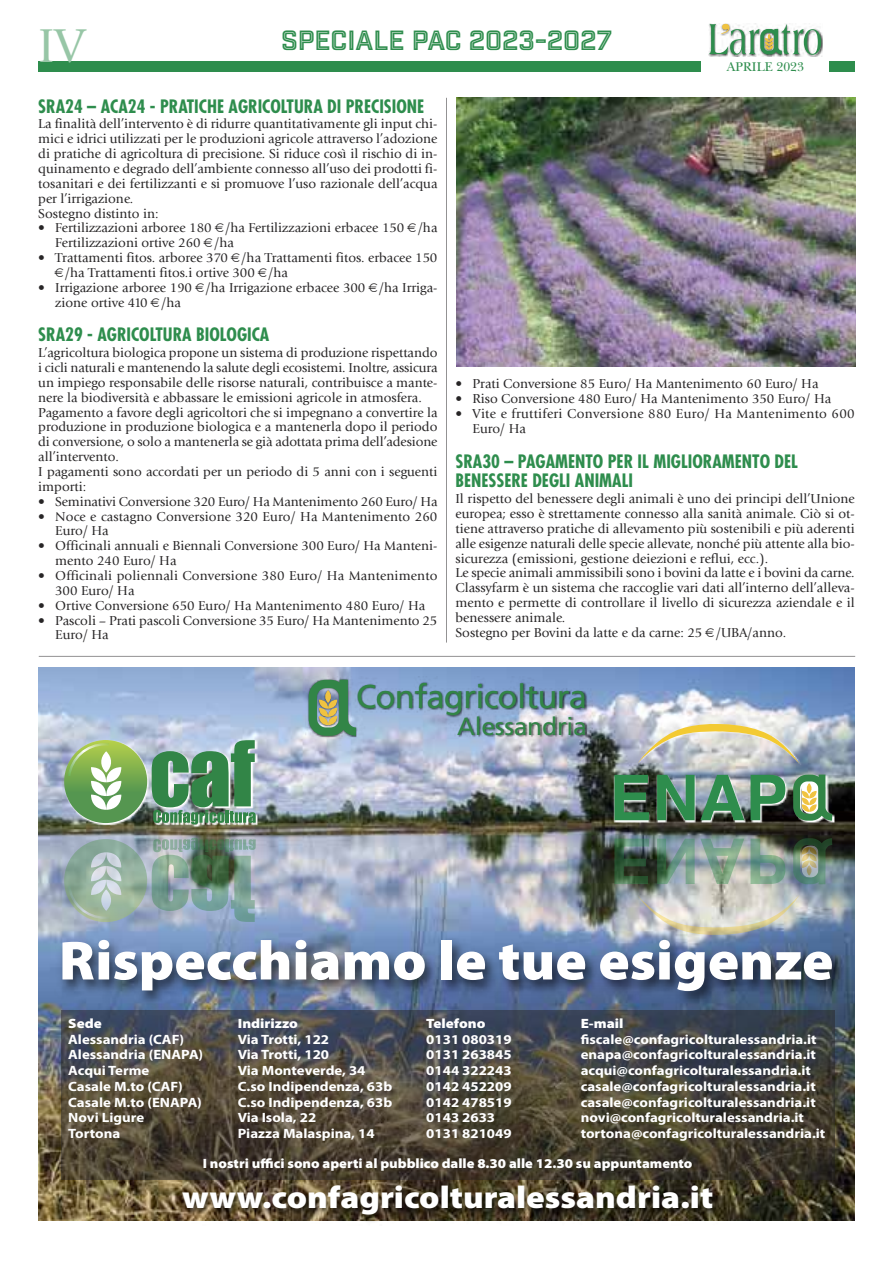
<style>
.page{position:relative;width:893px;height:1263px;background:#fff}
.page>*{position:absolute;margin:0;border:0;box-sizing:border-box;transform-origin:0 0}
.t1{font:900 55.5px "Myriad Pro";color:#fff;scale:1.05 1}
.t2{font:49.5px "Giovanni Std";color:#97c6a6}
.t3{font:33px "Frutiger";letter-spacing:-.025em;color:#328547}
.t4{font:900 31.5px "Myriad Pro";color:#fff;scale:1.1 1}
.t5{font:27px "Industry Inc Inline";color:#2e8d4d}
.t6{font:24.75px "Frutiger";letter-spacing:-.01em;color:#328547}
.t7{font:700 condensed 18px/19.8px "Futura Std";color:#2e8d4d}
.t8{font:13.5px/14.9px "Giovanni";color:#272526}
.t9{font:700 13.5px "Myriad Pro";color:#fff;scale:1.1 1}
.t10{font:900 semi-expanded 13.5px "Myriad Pro";color:#fff}
.t11{font:13.5px/14.9px "Giovanni";letter-spacing:.02em;color:#272526}
.t12{font:900 13.5px "Myriad Pro";color:#fff;scale:1.1 1}
.t13{font:13.2px "New Baskerville Std";color:#2e8d4d}
</style>
<div class="page">
<div style="left:38px;top:62px;width:817px;height:10px;background:#2e8d4d"></div>
<img style="left:708px;top:23px;width:114px;height:33px">
<svg style="left:709px;top:24px;width:112px;height:31px"></svg>
<div style="left:702px;top:57px;width:127px;height:20px;background:#fff"></div>
<hr style="left:39px;top:656px;width:816px;height:1px;background:#939293">
<img style="left:39px;top:668px;width:815px;height:509px">
<div style="left:61px;top:1010px;width:773px;height:170px;background:#272526;opacity:.5"></div>
<img style="left:38px;top:1177px;width:817px;height:45px">
<img style="left:612px;top:721px;width:226px;height:105px">
<img style="left:614px;top:724px;width:218px;height:97px">
<img style="left:59px;top:737px;width:205px;height:93px">
<svg style="left:64px;top:740px;width:83px;height:83px;background:#6da450"></svg>
<svg style="left:68px;top:743px;width:53px;height:67px"></svg>
<svg style="left:152px;top:740px;width:104px;height:84px;background:#699d7d"></svg>
<svg style="left:64px;top:839px;width:83px;height:83px;background:#92af9b"></svg>
<svg style="left:68px;top:852px;width:53px;height:67px;background:#a6bbb1"></svg>
<img style="left:152px;top:838px;width:104px;height:84px">
<img style="left:614px;top:838px;width:218px;height:88px">
<img style="left:38px;top:926px;width:817px;height:99px">
<img style="left:306px;top:677px;width:286px;height:69px">
<div style="left:309px;top:680px;width:39px;height:56px;border:8px solid #328547;border-radius:13px"></div>
<svg style="left:319px;top:680px;width:45px;height:60px;background:#7e9e89"></svg>
<hr style="left:446px;top:98px;width:1px;height:544px;background:#939293">
<img style="left:456px;top:98px;width:399px;height:268px">
<p class="t2" style="left:38px;top:26px;width:48px">IV</p>
<p class="t5" style="left:281px;top:31px;width:332px">SPECIALE PAC 2023-2027</p>
<p class="t13" style="left:727px;top:59px;width:79px">APRILE 2023</p>
<p class="t7" style="left:38px;top:98px;width:387px">SRA24 – ACA24 - PRATICHE AGRICOLTURA DI PRECISIONE</p>
<p class="t8" style="left:38px;top:118px;width:401px;text-align:justify">La finalità dell’intervento è di ridurre quantitativamente gli input chi&shy;mici e idrici utilizzati per le produzioni agricole attraverso l’adozione di pratiche di agricoltura di precisione. Si riduce così il rischio di in&shy;quinamento e degrado dell’ambiente connesso all’uso dei prodotti fi&shy;tosanitari e dei fertilizzanti e si promuove l’uso razionale dell’acqua per l’irrigazione.</p>
<p class="t8" style="left:38px;top:207px;width:122px">Sostegno distinto in:</p>
<p class="t8" style="left:55px;top:222px;width:384px;text-indent:-17px">• Fertilizzazioni arboree 180 /ha Fertilizzazioni erbacee 150 /ha<br>Fertilizzazioni ortive 260 /ha</p>
<p class="t8" style="left:65px;top:251px;width:374px;text-indent:-27px">• Trattamenti fitos. arboree 370 /ha Trattamenti fitos. erbacee 150 /ha Trattamenti fitos.i ortive 300 /ha</p>
<p class="t8" style="left:55px;top:281px;width:384px;text-indent:-17px">• Irrigazione arboree 190 /ha Irrigazione erbacee 300 /ha Irriga&shy;zione ortive 410 /ha</p>
<p class="t7" style="left:38px;top:327px;width:233px">SRA29 - AGRICOLTURA BIOLOGICA</p>
<p class="t8" style="left:38px;top:346px;width:401px;text-align:justify">L’agricoltura biologica propone un sistema di produzione rispettando i cicli naturali e mantenendo la salute degli ecosistemi. Inoltre, assicura un impiego responsabile delle risorse naturali, contribuisce a mante&shy;nere la biodiversità e abbassare le emissioni agricole in atmosfera.</p>
<p class="t8" style="left:38px;top:406px;width:401px;text-align:justify">Pagamento a favore degli agricoltori che si impegnano a convertire la produzione in produzione biologica e a mantenerla dopo il periodo di conversione, o solo a mantenerla se già adottata prima dell’adesione all’intervento.</p>
<p class="t8" style="left:38px;top:465px;width:401px">I pagamenti sono accordati per un periodo di 5 anni con i seguenti importi:</p>
<p class="t8" style="left:38px;top:495px;width:401px">• Seminativi Conversione 320 Euro/ Ha Mantenimento 260 Euro/ Ha</p>
<p class="t8" style="left:55px;top:510px;width:384px;text-indent:-17px">• Noce e castagno Conversione 320 Euro/ Ha Mantenimento 260<br>Euro/ Ha</p>
<p class="t8" style="left:55px;top:540px;width:384px;text-indent:-17px">• Officinali annuali e Biennali Conversione 300 Euro/ Ha Manteni&shy;mento 240 Euro/ Ha</p>
<p class="t8" style="left:55px;top:569px;width:384px;text-indent:-17px">• Officinali poliennali Conversione 380 Euro/ Ha Mantenimento<br>300 Euro/ Ha</p>
<p class="t8" style="left:38px;top:599px;width:389px">• Ortive Conversione 650 Euro/ Ha Mantenimento 480 Euro/ Ha</p>
<p class="t8" style="left:55px;top:614px;width:384px;text-indent:-17px">• Pascoli – Prati pascoli Conversione 35 Euro/ Ha Mantenimento 25<br>Euro/ Ha</p>
<p class="t8" style="left:455px;top:377px;width:365px">• Prati Conversione 85 Euro/ Ha Mantenimento 60 Euro/ Ha</p>
<p class="t8" style="left:455px;top:392px;width:377px">• Riso Conversione 480 Euro/ Ha Mantenimento 350 Euro/ Ha</p>
<p class="t11" style="left:472px;top:407px;width:384px;text-indent:-17px">• Vite e fruttiferi Conversione 880 Euro/ Ha Mantenimento 600<br>Euro/ Ha</p>
<p class="t7" style="left:455px;top:453px;width:344px">SRA30 – PAGAMENTO PER IL MIGLIORAMENTO DEL<br>BENESSERE DEGLI ANIMALI</p>
<p class="t8" style="left:455px;top:492px;width:401px;text-align:justify">Il rispetto del benessere degli animali è uno dei principi dell’Unione europea; esso è strettamente connesso alla sanità animale. Ciò si ot&shy;tiene attraverso pratiche di allevamento più sostenibili e più aderenti alle esigenze naturali delle specie allevate, nonché più attente alla bio&shy;sicurezza (emissioni, gestione deiezioni e reflui, ecc.).</p>
<p class="t8" style="left:455px;top:567px;width:401px;text-align:justify">Le specie animali ammissibili sono i bovini da latte e i bovini da carne.<br>Classyfarm è un sistema che raccoglie vari dati all’interno dell’alleva&shy;mento e permette di controllare il livello di sicurezza aziendale e il benessere animale.</p>
<p class="t8" style="left:455px;top:626px;width:332px">Sostegno per Bovini da latte e da carne: 25 /UBA/anno.</p>
<p class="t3" style="left:356px;top:684px;width:232px">Confagricoltura</p>
<p class="t6" style="left:457px;top:716px;width:131px">Alessandria</p>
<p class="t1" style="left:59px;top:940px;width:739px">Rispecchiamo le tue esigenze</p>
<p class="t12" style="left:68px;top:1018px;width:32px">Sede</p>
<p class="t12" style="left:238px;top:1018px;width:56px">Indirizzo</p>
<p class="t12" style="left:426px;top:1018px;width:55px">Telefono</p>
<p class="t12" style="left:581px;top:1018px;width:40px">E-mail</p>
<p class="t9" style="left:68px;top:1034px;width:107px">Alessandria (CAF)</p>
<p class="t9" style="left:238px;top:1034px;width:85px">Via Trotti, 122</p>
<p class="t9" style="left:426px;top:1034px;width:79px">0131 080319</p>
<p class="t9" style="left:581px;top:1034px;width:216px">fiscale@confagricolturalessandria.it</p>
<p class="t9" style="left:68px;top:1050px;width:124px">Alessandria (ENAPA)</p>
<p class="t9" style="left:238px;top:1050px;width:85px">Via Trotti, 120</p>
<p class="t9" style="left:426px;top:1050px;width:79px">0131 263845</p>
<p class="t9" style="left:581px;top:1050px;width:216px">enapa@confagricolturalessandria.it</p>
<p class="t9" style="left:68px;top:1065px;width:75px">Acqui Terme</p>
<p class="t9" style="left:238px;top:1065px;width:118px">Via Monteverde, 34</p>
<p class="t9" style="left:426px;top:1065px;width:79px">0144 322243</p>
<p class="t9" style="left:581px;top:1065px;width:211px">acqui@confagricolturalessandria.it</p>
<p class="t9" style="left:68px;top:1081px;width:106px">Casale M.to (CAF)</p>
<p class="t9" style="left:238px;top:1081px;width:142px">C.so Indipendenza, 63b</p>
<p class="t9" style="left:426px;top:1081px;width:79px">0142 452209</p>
<p class="t9" style="left:581px;top:1081px;width:215px">casale@confagricolturalessandria.it</p>
<p class="t9" style="left:68px;top:1097px;width:123px">Casale M.to (ENAPA)</p>
<p class="t9" style="left:238px;top:1097px;width:142px">C.so Indipendenza, 63b</p>
<p class="t9" style="left:426px;top:1097px;width:79px">0142 478519</p>
<p class="t9" style="left:581px;top:1097px;width:215px">casale@confagricolturalessandria.it</p>
<p class="t9" style="left:68px;top:1113px;width:71px">Novi Ligure</p>
<p class="t9" style="left:238px;top:1113px;width:73px">Via Isola, 22</p>
<p class="t9" style="left:426px;top:1113px;width:64px">0143 2633</p>
<p class="t9" style="left:581px;top:1113px;width:205px">novi@confagricolturalessandria.it</p>
<p class="t9" style="left:68px;top:1128px;width:49px">Tortona</p>
<p class="t9" style="left:238px;top:1128px;width:126px">Piazza Malaspina, 14</p>
<p class="t9" style="left:426px;top:1128px;width:79px">0131 821049</p>
<p class="t9" style="left:581px;top:1128px;width:224px">tortona@confagricolturalessandria.it</p>
<p class="t10" style="left:203px;top:1155px;width:491px">I nostri uffici sono aperti al pubblico dalle 8.30 alle 12.30 su appuntamento</p>
<p class="t4" style="left:182px;top:1186px;width:484px">www.confagricolturalessandria.it</p>
</div>
